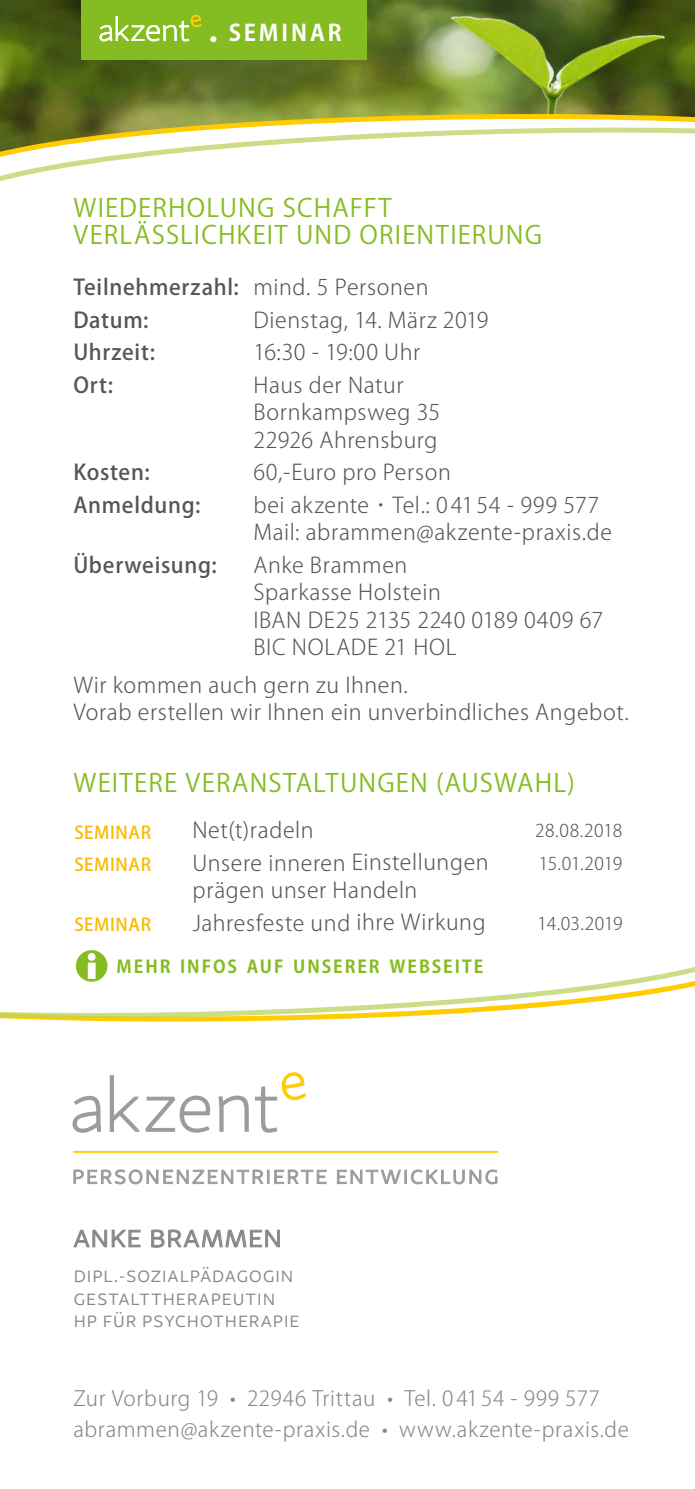
<style>
.page{position:relative;width:695px;height:1489px;background:#fff}
.page>*{position:absolute;margin:0;border:0;box-sizing:border-box;transform-origin:0 0}
.t1{font:300 30.5px "Skolar Sans Latn";letter-spacing:.005em;color:#868786}
.t2{font:25px/27.5px "Koz Go Pr 6 N";letter-spacing:.045em;color:#85bc21}
.t3{font:700 22.5px "Koz Go Pr 6 N";letter-spacing:.13em;color:#fff}
.t4{font:300 21.5px/27.5px "Koz Go Pr 6 N";letter-spacing:.025em;color:#565655}
.t5{font:500 21.5px/32.5px "Koz Go Pr 6 N";letter-spacing:.035em;color:#565655}
.t6{font:300 20.75px/31px "Koz Go Pr 6 N";letter-spacing:.03em;color:#868786}
.t7{font:300 20.75px/22.2px "Skolar Sans Latn";letter-spacing:.02em;color:#868786}
.t8{font:300 17.5px "Koz Go Pr 6 N";letter-spacing:-.02em;color:#565655}
.t9{font:700 17.5px "Koz Go Pr 6 N";letter-spacing:.115em;color:#85bc21}
.t10{font:500 17.5px "Koz Go Pr 6 N";letter-spacing:.03em;color:#fbb900}
.s1{font-weight:300}
</style>
<div class="page">
<img style="left:0;top:0;width:694px;height:110px">
<svg style="left:0;top:110px;width:694px;height:18px"></svg>
<svg style="left:0;top:128px;width:694px;height:54px"></svg>
<svg style="left:0;top:1017px;width:387px;height:5px"></svg>
<svg style="left:0;top:950px;width:694px;height:67px"></svg>
<div style="left:82px;top:0;width:285px;height:60px;background:#85bc21"></div>
<svg style="left:99px;top:14px;width:103px;height:28px"></svg>
<svg style="left:72px;top:1095px;width:30px;height:38px"></svg>
<svg style="left:109px;top:1075px;width:102px;height:58px"></svg>
<svg style="left:73px;top:1169px;width:254px;height:15px"></svg>
<svg style="left:336px;top:1169px;width:65px;height:16px"></svg>
<div style="left:404px;top:1169px;width:3px;height:14px;background:#9c9c9d;border:1px solid #9c9c9d"></div>
<svg style="left:410px;top:1169px;width:87px;height:15px"></svg>
<hr style="left:73px;top:1150px;width:425px;height:2px;background:#fc0">
<svg style="left:218px;top:1072px;width:89px;height:61px"></svg>
<svg style="left:73px;top:1229px;width:68px;height:18px"></svg>
<svg style="left:151px;top:1229px;width:129px;height:19px"></svg>
<div style="left:76px;top:950px;width:31px;height:31px;background:#85bc21;border-radius:50%"></div>
<svg style="left:88px;top:953px;width:8px;height:25px"></svg>
<p class="t3" style="left:209px;top:20px;width:134px">• SEMINAR</p>
<p class="t2" style="left:73px;top:194px;width:470px">WIEDERHOLUNG SCHAFFT<br>VERLÄSSLICHKEIT UND ORIENTIERUNG</p>
<p class="t5" style="left:73px;top:271px;width:356px">Teilnehmerzahl: <span class="s1">mind. 5 Personen<br></span>Datum:</p>
<p class="t4" style="left:253px;top:306px;width:237px">Dienstag, 14. März 2019</p>
<p class="t5" style="left:73px;top:336px;width:83px">Uhrzeit:</p>
<p class="t4" style="left:253px;top:339px;width:168px">16:30 - 19:00 Uhr</p>
<p class="t5" style="left:73px;top:369px;width:41px">Ort:</p>
<p class="t4" style="left:253px;top:371px;width:188px">Haus der Natur<br>Bornkampsweg 35<br>22926 Ahrensburg</p>
<p class="t5" style="left:73px;top:456px;width:78px">Kosten:</p>
<p class="t4" style="left:253px;top:459px;width:199px">60,-Euro pro Person</p>
<p class="t5" style="left:73px;top:489px;width:129px">Anmeldung:</p>
<p class="t4" style="left:253px;top:491px;width:360px">bei akzente ･ Tel.: 0 41 54 - 999 577<br>Mail: abrammen@akzente-praxis.de</p>
<p class="t5" style="left:73px;top:549px;width:145px">Überweisung:</p>
<p class="t4" style="left:253px;top:551px;width:351px">Anke Brammen<br>Sparkasse Holstein<br>IBAN DE25 2135 2240 0189 0409 67<br>BIC NOLADE 21 HOL</p>
<p class="t4" style="left:73px;top:671px;width:557px">Wir kommen auch gern zu Ihnen.<br>Vorab erstellen wir Ihnen ein unverbindliches Angebot.</p>
<p class="t2" style="left:73px;top:769px;width:503px">WEITERE VERANSTALTUNGEN (AUSWAHL)</p>
<p class="t10" style="left:74px;top:822px;width:78px">SEMINAR</p>
<p class="t4" style="left:192px;top:817px;width:123px">Net(t)radeln</p>
<p class="t8" style="left:535px;top:820px;width:89px">28.08.2018</p>
<p class="t10" style="left:74px;top:855px;width:78px">SEMINAR</p>
<p class="t4" style="left:192px;top:849px;width:298px">Unsere inneren Einstellungen</p>
<p class="t8" style="left:539px;top:853px;width:85px">15.01.2019</p>
<p class="t4" style="left:192px;top:876px;width:226px">prägen unser Handeln</p>
<p class="t10" style="left:74px;top:915px;width:78px">SEMINAR</p>
<p class="t4" style="left:193px;top:909px;width:294px">Jahresfeste und ihre Wirkung</p>
<p class="t8" style="left:537px;top:913px;width:87px">14.03.2019</p>
<p class="t9" style="left:116px;top:956px;width:368px">MEHR INFOS AUF UNSERER WEBSEITE</p>
<h1 class="t1" style="left:73px;top:1213px;width:210px">anke brammen</h1>
<p class="t7" style="left:73px;top:1262px;width:228px">dipl.-sozialpädagogin gestalttherapeutin hp für psychotherapie</p>
<p class="t6" style="left:73px;top:1383px;width:557px">Zur Vorburg 19 • 22946 Trittau • Tel. 0 41 54 - 999 577 abrammen@akzente-praxis.de • www.akzente-praxis.de</p>
</div>
